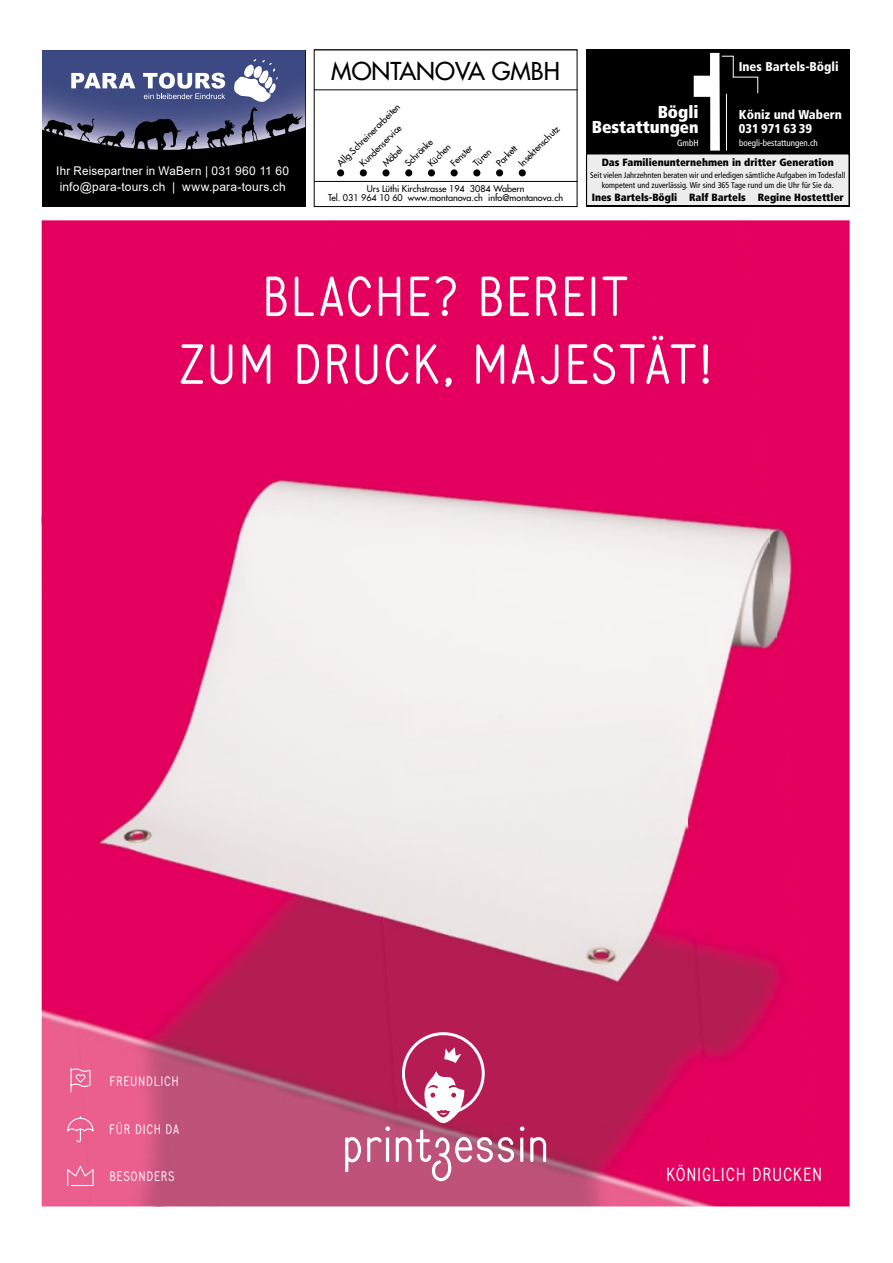
<style>
.page{position:relative;width:893px;height:1263px;background:#fff}
.page>*{position:absolute;margin:0;border:0;box-sizing:border-box;transform-origin:0 0}
.t1{font:56.4px/67.8px "Pantograph";letter-spacing:.025em;color:#fff;text-align:center}
.t2{font:24px "Futura";color:#000}
.t3{font:19.05px "Pantograph";letter-spacing:.035em;color:#fff}
.t4{font:900 condensed 17.25px/14.2px "Frutiger LT";color:#fff;text-align:right}
.t5{font:13.8px "Pantograph";letter-spacing:.05em;color:#fff}
.t6{font:900 condensed 12.75px/14.2px "Frutiger LT";color:#fff}
.t7{font:12px/16.5px "Arial";letter-spacing:.015em;color:#fff}
.t8{font:900 condensed 10.5px "Frutiger LT";color:#000}
.t9{font:9px/9.8px "Futura";color:#000;text-align:center}
.t10{font:condensed 9px "Frutiger LT";color:#fff}
.t11{font:condensed 8.25px/10.5px "Frutiger LT";color:#000;text-align:center}
.s1{font-size:16.5px}
</style>
<div class="page">
<hr style="left:314px;top:90px;width:263px;height:1px;background:#000">
<hr style="left:314px;top:181px;width:263px;height:1px;background:#000">
<div style="left:337px;top:169px;width:7px;height:7px;background:#000;border-radius:50%"></div>
<div style="left:360px;top:169px;width:7px;height:7px;background:#000;border-radius:50%"></div>
<div style="left:382px;top:169px;width:8px;height:7px;background:#000;border-radius:50%"></div>
<div style="left:405px;top:169px;width:7px;height:7px;background:#000;border-radius:50%"></div>
<div style="left:428px;top:169px;width:7px;height:7px;background:#000;border-radius:50%"></div>
<div style="left:451px;top:169px;width:7px;height:7px;background:#000;border-radius:50%"></div>
<div style="left:473px;top:169px;width:7px;height:7px;background:#000;border-radius:50%"></div>
<div style="left:496px;top:169px;width:7px;height:7px;background:#000;border-radius:50%"></div>
<div style="left:519px;top:169px;width:7px;height:7px;background:#000;border-radius:50%"></div>
<div style="left:314px;top:50px;width:263px;height:157px;border:1px solid #000"></div>
<div style="left:42px;top:50px;width:263px;height:157px;background:#000"></div>
<svg style="left:42px;top:50px;width:263px;height:100px"></svg>
<div style="left:586px;top:50px;width:264px;height:103px;background:#000"></div>
<svg style="left:694px;top:53px;width:64px;height:98px"></svg>
<div style="left:587px;top:154px;width:261px;height:51px;background:#ededed"></div>
<div style="left:586px;top:153px;width:264px;height:53px;border:1px solid #000"></div>
<div style="left:42px;top:220px;width:288px;height:294px;background:#e4005e"></div>
<div style="left:330px;top:220px;width:312px;height:290px;background:#e4005e"></div>
<img style="left:642px;top:220px;width:159px;height:936px">
<img style="left:746px;top:220px;width:104px;height:729px">
<img style="left:42px;top:514px;width:48px;height:692px">
<img style="left:43px;top:510px;width:309px;height:337px">
<img style="left:352px;top:487px;width:334px;height:336px">
<img style="left:66px;top:823px;width:310px;height:336px">
<img style="left:376px;top:800px;width:334px;height:312px">
<div style="left:801px;top:945px;width:49px;height:261px;background:#e4005e"></div>
<img style="left:90px;top:1112px;width:624px;height:94px">
<img style="left:151px;top:1156px;width:670px;height:50px">
<svg style="left:385px;top:1126px;width:5px;height:5px"></svg>
<svg style="left:520px;top:1126px;width:4px;height:5px"></svg>
<svg style="left:345px;top:1137px;width:16px;height:35px"></svg>
<svg style="left:367px;top:1137px;width:14px;height:25px"></svg>
<hr style="left:386px;top:1137px;width:3px;height:25px;background:#fff;border-radius:2px">
<hr style="left:520px;top:1137px;width:3px;height:25px;background:#fff;border-radius:2px">
<svg style="left:530px;top:1137px;width:16px;height:25px"></svg>
<svg style="left:396px;top:1129px;width:118px;height:52px"></svg>
<svg style="left:402px;top:1032px;width:83px;height:91px"></svg>
<svg style="left:70px;top:1067px;width:21px;height:26px"></svg>
<svg style="left:67px;top:1115px;width:28px;height:28px"></svg>
<svg style="left:67px;top:1164px;width:27px;height:22px"></svg>
<h3 class="t7" style="left:56px;top:162px;width:234px">Ihr Reisepartner in WaBern | 031 960 11 60 info@para-tours.ch | www.para-tours.ch</h3>
<h2 class="t2" style="left:331px;top:56px;width:230px">MONTANOVA GMBH</h2>
<p class="t9" style="left:335px;top:161px;width:86px;rotate:-45deg">Allg.Schreinerarbeiten</p>
<p class="t9" style="left:358px;top:161px;width:56px;rotate:-45deg">Kundenservice</p>
<p class="t9" style="left:517px;top:161px;width:55px;rotate:-45deg">Insektenschutz</p>
<p class="t9" style="left:328px;top:183px;width:236px">Urs Lüthi Kirchstrasse 194 3084 Wabern<br>Tel. 031 964 10 60 www.montanova.ch info@montanova.ch</p>
<p class="t9" style="left:381px;top:161px;width:25px;rotate:-45deg">Möbel</p>
<p class="t9" style="left:403px;top:161px;width:36px;rotate:-45deg">Schränke</p>
<p class="t9" style="left:426px;top:161px;width:29px;rotate:-45deg">Küchen</p>
<p class="t9" style="left:449px;top:161px;width:28px;rotate:-45deg">Fenster</p>
<p class="t9" style="left:471px;top:162px;width:22px;rotate:-45deg">Türen</p>
<p class="t9" style="left:494px;top:161px;width:27px;rotate:-45deg">Parkett</p>
<h3 class="t6" style="left:739px;top:59px;width:101px">Ines Bartels-Bögli</h3>
<h3 class="t4" style="left:592px;top:105px;width:108px">Bögli<br>Bestattung<span class="s1">en</span></h3>
<p class="t10" style="left:677px;top:137px;width:23px">GmbH</p>
<p class="t10" style="left:739px;top:137px;width:80px">boegli-bestattungen.ch</p>
<p class="t8" style="left:602px;top:156px;width:233px">Das Familienunternehmen in dritter Generation</p>
<p class="t11" style="left:590px;top:170px;width:257px">Seit vielen Jahrzehnten beraten wir und erledigen sämtliche Aufgaben im Todesfall kompetent und zuverlässig. Wir sind 365 Tage rund um die Uhr für Sie da.</p>
<p class="t8" style="left:592px;top:191px;width:253px">Ines Bartels-Bögli Ralf Bartels Regine Hostettler</p>
<h3 class="t6" style="left:739px;top:107px;width:104px">Köniz und Wabern<br>031 971 63 39</h3>
<h1 class="t1" style="left:178px;top:262px;width:536px">BLACHE? BEREIT<br>ZUM DRUCK, MAJESTÄT!</h1>
<h3 class="t5" style="left:109px;top:1074px;width:71px">FREUNDLICH</h3>
<h3 class="t5" style="left:109px;top:1121px;width:72px">FÜR DICH DA</h3>
<h3 class="t5" style="left:109px;top:1168px;width:67px">BESONDERS</h3>
<h3 class="t3" style="left:666px;top:1164px;width:158px">KÖNIGLICH DRUCKEN</h3>
</div>
